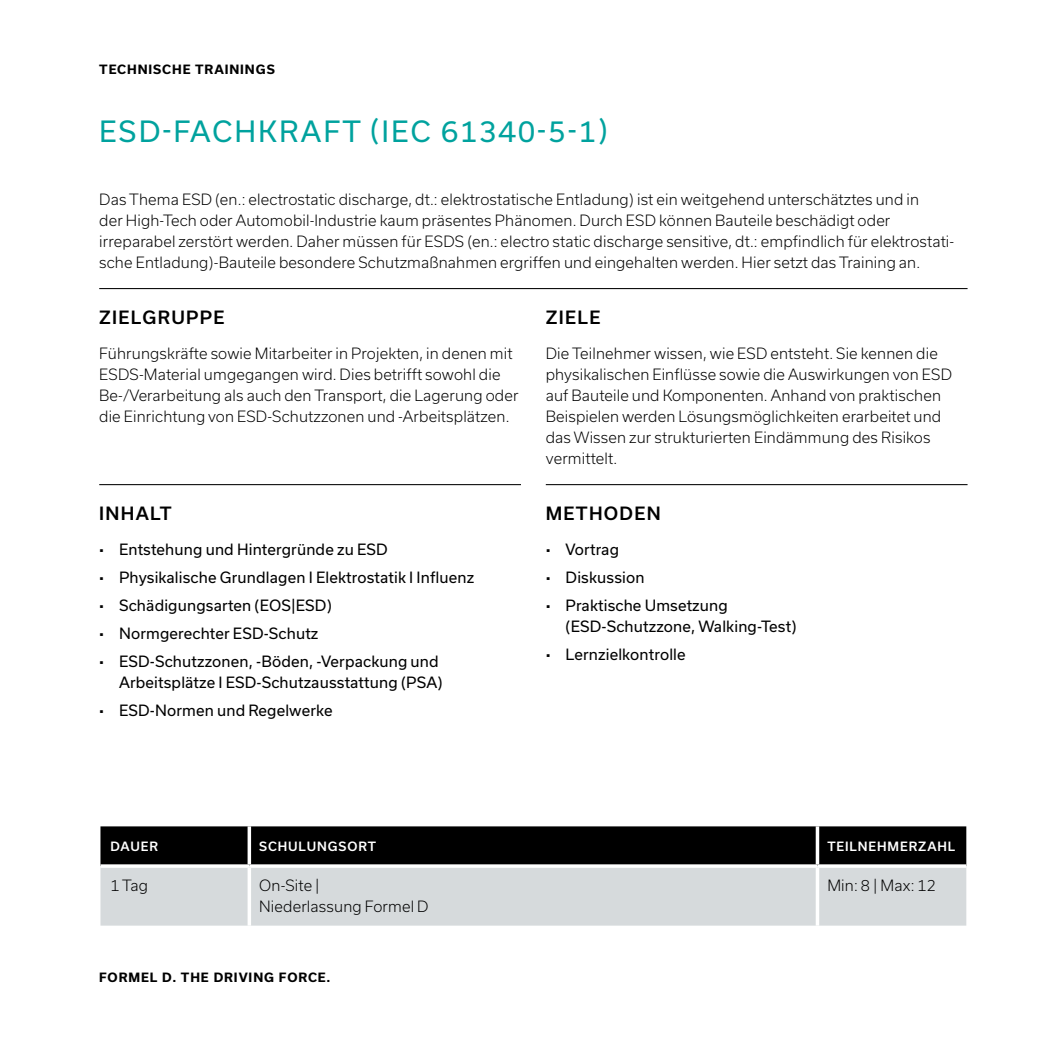
<style>
.page{position:relative;width:1042px;height:1042px;background:#fff}
.page>*{position:absolute;margin:0;border:0;box-sizing:border-box;transform-origin:0 0}
.t1{font:28px "Usual";letter-spacing:.075em;color:#00a29e}
.t2{font:500 17.5px "Usual";letter-spacing:.075em;color:#000}
.t3{font:300 14.88px/21px "Usual";letter-spacing:.01em;color:#000}
.t4{font:14.88px/28px "Usual";letter-spacing:.01em;color:#000}
.t5{font:700 12.25px "Usual";letter-spacing:.075em;color:#000}
.t6{font:500 12.25px "Usual";letter-spacing:.075em;color:#fff}
.s1{font-weight:800}
</style>
<div class="page">
<hr style="left:99px;top:288px;width:868px;height:1px;background:#000">
<hr style="left:99px;top:484px;width:422px;height:1px;background:#000">
<hr style="left:546px;top:484px;width:421px;height:1px;background:#000">
<div style="left:100px;top:826px;width:866px;height:38px;background:#000"></div>
<div style="left:100px;top:868px;width:866px;height:57px;background:#d6dadc"></div>
<hr style="left:248px;top:826px;width:3px;height:38px;background:#fff">
<hr style="left:816px;top:826px;width:3px;height:38px;background:#fff">
<svg style="left:100px;top:864px;width:149px;height:4px"></svg>
<svg style="left:249px;top:864px;width:568px;height:4px"></svg>
<hr style="left:248px;top:868px;width:3px;height:57px;background:#fff">
<svg style="left:817px;top:864px;width:149px;height:4px"></svg>
<hr style="left:816px;top:868px;width:3px;height:57px;background:#fff">
<p class="t5" style="left:99px;top:62px;width:177px">TECHNISCHE TRAININGS</p>
<h1 class="t1" style="left:99px;top:116px;width:510px">ESD-FACHKRAFT (IEC 61340-5-1)</h1>
<p class="t3" style="left:99px;top:189px;width:856px">Das Thema ESD (en.: electrostatic discharge, dt.: elektrostatische Entladung) ist ein weitgehend unterschätztes und in<br>der High-Tech oder Automobil-Industrie kaum präsentes Phänomen. Durch ESD können Bauteile beschädigt oder irreparabel zerstört werden. Daher müssen für ESDS (en.: electro static discharge sensitive, dt.: empfindlich für elektrostati&shy;sche Entladung)-Bauteile besondere Schutzmaßnahmen ergriffen und eingehalten werden. Hier setzt das Training an.</p>
<p class="t2" style="left:99px;top:308px;width:127px">ZIELGRUPPE</p>
<p class="t3" style="left:99px;top:343px;width:421px">Führungskräfte sowie Mitarbeiter in Projekten, in denen mit ESDS-Material umgegangen wird. Dies betrifft sowohl die Be-/Verarbeitung als auch den Transport, die Lagerung oder die Einrichtung von ESD-Schutzzonen und -Arbeitsplätzen.</p>
<p class="t2" style="left:546px;top:308px;width:56px">ZIELE</p>
<p class="t3" style="left:546px;top:343px;width:408px">Die Teilnehmer wissen, wie ESD entsteht. Sie kennen die physikalischen Einflüsse sowie die Auswirkungen von ESD auf Bauteile und Komponenten. Anhand von praktischen Beispielen werden Lösungsmöglichkeiten erarbeitet und das Wissen zur strukturierten Eindämmung des Risikos vermittelt.</p>
<p class="t2" style="left:99px;top:504px;width:74px">INHALT</p>
<p class="t4" style="left:99px;top:536px;width:376px"><span class="s1">·</span> Entstehung und Hintergründe zu ESD<br><span class="s1">·</span> Physikalische Grundlagen I Elektrostatik I Influenz <span class="s1">·</span> Schädigungsarten (EOS|ESD)<br><span class="s1">·</span> Normgerechter ESD-Schutz<br><span class="s1">·</span> ESD-Schutzzonen, -Böden, -Verpackung und</p>
<p class="t4" style="left:99px;top:669px;width:345px;text-indent:20px">Arbeitsplätze I ESD-Schutzausstattung (PSA) <span class="s1">·</span> ESD-Normen und Regelwerke</p>
<p class="t2" style="left:546px;top:504px;width:116px">METHODEN</p>
<p class="t4" style="left:546px;top:536px;width:183px"><span class="s1">·</span> Vortrag<br><span class="s1">·</span> Diskussion<br><span class="s1">·</span> Praktische Umsetzung</p>
<p class="t4" style="left:546px;top:613px;width:252px;text-indent:20px">(ESD-Schutzzone, Walking-Test) <span class="s1">·</span> Lernzielkontrolle</p>
<p class="t6" style="left:110px;top:839px;width:49px">DAUER</p>
<p class="t6" style="left:259px;top:839px;width:118px">SCHULUNGSORT</p>
<p class="t6" style="left:827px;top:839px;width:129px">TEILNEHMERZAHL</p>
<p class="t3" style="left:110px;top:875px;width:39px">1 Tag</p>
<p class="t3" style="left:259px;top:875px;width:171px">On-Site |<br>Niederlassung Formel D</p>
<p class="t3" style="left:827px;top:875px;width:110px">Min: 8 | Max: 12</p>
<p class="t5" style="left:99px;top:971px;width:233px">FORMEL D. THE DRIVING FORCE.</p>
</div>
